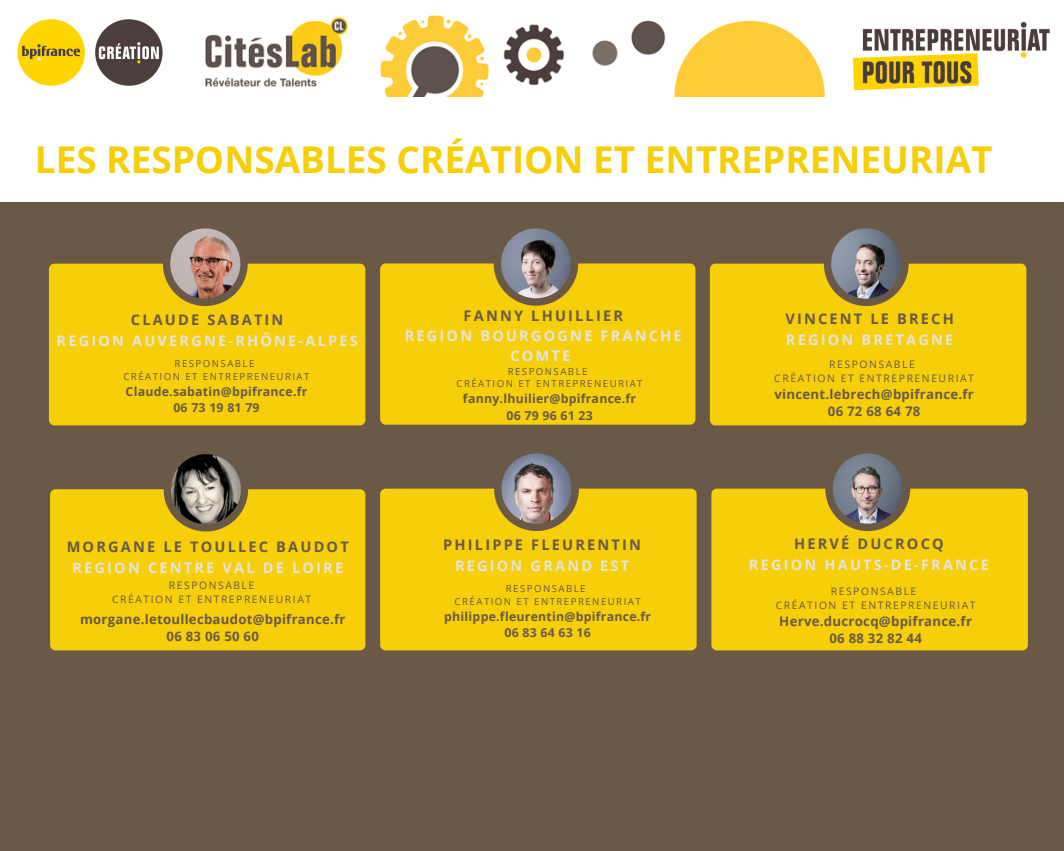
<style>
.page{position:relative;width:1064px;height:851px;background:#fff}
.page>*{position:absolute;margin:0;border:0;box-sizing:border-box;transform-origin:0 0}
.t1{font:700 36.9px "Open Sans";color:#f6ce0a}
.t2{font:700 14.55px/20.2px "Open Sans";letter-spacing:.15em;color:#e6e4e0;text-align:center}
.t3{font:700 14.55px "Open Sans";letter-spacing:.15em;color:#695946}
.t4{font:700 13.2px "Open Sans";letter-spacing:.02em;color:#695946}
.t5{font:700 12.3px "Open Sans";letter-spacing:.02em;color:#695946}
.t6{font:10.35px "Open Sans";letter-spacing:.15em;color:#695946}
.t7{font:9.6px "Open Sans";letter-spacing:.15em;color:#695946}
</style>
<div class="page">
<div style="left:0;top:0;width:1063px;height:850px;background:#695946"></div>
<div style="left:0;top:0;width:1063px;height:201px;background:#fff"></div>
<div style="left:709px;top:263px;width:317px;height:162px;background:#f6ce0a;border-radius:6px"></div>
<svg style="left:823px;top:261px;width:85px;height:45px"></svg>
<img style="left:831px;top:228px;width:70px;height:70px">
<img style="left:205px;top:15px;width:620px;height:82px">
<img style="left:852px;top:22px;width:198px;height:69px">
<img style="left:17px;top:19px;width:146px;height:67px">
<div style="left:50px;top:489px;width:315px;height:161px;background:#f6ce0a;border-radius:6px"></div>
<svg style="left:163px;top:489px;width:85px;height:42px"></svg>
<img style="left:171px;top:454px;width:70px;height:70px">
<div style="left:711px;top:488px;width:316px;height:162px;background:#f6ce0a;border-radius:6px"></div>
<svg style="left:825px;top:482px;width:84px;height:49px"></svg>
<img style="left:832px;top:453px;width:70px;height:70px">
<div style="left:49px;top:263px;width:316px;height:162px;background:#f6ce0a;border-radius:6px"></div>
<svg style="left:163px;top:259px;width:85px;height:47px"></svg>
<img style="left:170px;top:228px;width:70px;height:70px">
<div style="left:380px;top:263px;width:315px;height:161px;background:#f6ce0a;border-radius:6px"></div>
<svg style="left:493px;top:256px;width:85px;height:50px"></svg>
<img style="left:501px;top:228px;width:69px;height:70px">
<div style="left:380px;top:488px;width:316px;height:162px;background:#f6ce0a;border-radius:6px"></div>
<svg style="left:494px;top:483px;width:84px;height:48px"></svg>
<img style="left:501px;top:453px;width:70px;height:70px">
<p class="t1" style="left:35px;top:134px;width:958px">LES RESPONSABLES CRÉATION ET ENTREPRENEURIAT</p>
<p class="t3" style="left:131px;top:310px;width:154px">CLAUDE SABATIN</p>
<p class="t2" style="left:57px;top:330px;width:302px">REGION AUVERGNE-RHÔNE-ALPES</p>
<p class="t7" style="left:174px;top:357px;width:81px">RESPONSABLE</p>
<p class="t7" style="left:123px;top:370px;width:187px">CRÉATION ET ENTREPRENEURIAT</p>
<p class="t5" style="left:125px;top:383px;width:183px">Claude.sabatin@bpifrance.fr</p>
<p class="t5" style="left:173px;top:399px;width:88px">06 73 19 81 79</p>
<p class="t3" style="left:67px;top:536px;width:283px">MORGANE LE TOULLEC BAUDOT</p>
<p class="t2" style="left:72px;top:556px;width:272px">REGION CENTRE VAL DE LOIRE</p>
<p class="t6" style="left:169px;top:578px;width:87px">RESPONSABLE</p>
<p class="t6" style="left:112px;top:592px;width:200px">CRÉATION ET ENTREPRENEURIAT</p>
<p class="t4" style="left:80px;top:609px;width:267px">morgane.letoullecbaudot@bpifrance.fr</p>
<p class="t4" style="left:166px;top:627px;width:94px">06 83 06 50 60</p>
<p class="t3" style="left:463px;top:305px;width:161px">FANNY LHUILLIER</p>
<p class="t2" style="left:404px;top:325px;width:278px">REGION BOURGOGNE FRANCHE<br>COMTE</p>
<p class="t7" style="left:507px;top:364px;width:81px">RESPONSABLE</p>
<p class="t7" style="left:456px;top:377px;width:187px">CRÉATION ET ENTREPRENEURIAT</p>
<p class="t5" style="left:463px;top:390px;width:175px">fanny.lhuilier@bpifrance.fr</p>
<p class="t5" style="left:506px;top:406px;width:88px">06 79 96 61 23</p>
<p class="t3" style="left:443px;top:535px;width:199px">PHILIPPE FLEURENTIN</p>
<p class="t2" style="left:455px;top:555px;width:176px">REGION GRAND EST</p>
<p class="t7" style="left:505px;top:582px;width:81px">RESPONSABLE</p>
<p class="t7" style="left:454px;top:595px;width:187px">CRÉATION ET ENTREPRENEURIAT</p>
<p class="t5" style="left:444px;top:607px;width:208px">philippe.fleurentin@bpifrance.fr</p>
<p class="t5" style="left:504px;top:624px;width:88px">06 83 64 63 16</p>
<p class="t3" style="left:785px;top:309px;width:170px">VINCENT LE BRECH</p>
<p class="t2" style="left:785px;top:329px;width:169px">REGION BRETAGNE</p>
<p class="t6" style="left:829px;top:357px;width:87px">RESPONSABLE</p>
<p class="t6" style="left:774px;top:370px;width:201px">CRÉATION ET ENTREPRENEURIAT</p>
<p class="t4" style="left:774px;top:384px;width:201px">vincent.lebrech@bpifrance.fr</p>
<p class="t4" style="left:827px;top:402px;width:94px">06 72 68 64 78</p>
<p class="t3" style="left:793px;top:533px;width:151px">HERVÉ DUCROCQ</p>
<p class="t2" style="left:748px;top:553px;width:241px">REGION HAUTS-DE-FRANCE</p>
<p class="t6" style="left:830px;top:584px;width:87px">RESPONSABLE</p>
<p class="t6" style="left:775px;top:597px;width:201px">CRÉATION ET ENTREPRENEURIAT</p>
<p class="t4" style="left:779px;top:611px;width:194px">Herve.ducrocq@bpifrance.fr</p>
<p class="t4" style="left:829px;top:629px;width:94px">06 88 32 82 44</p>
</div>
